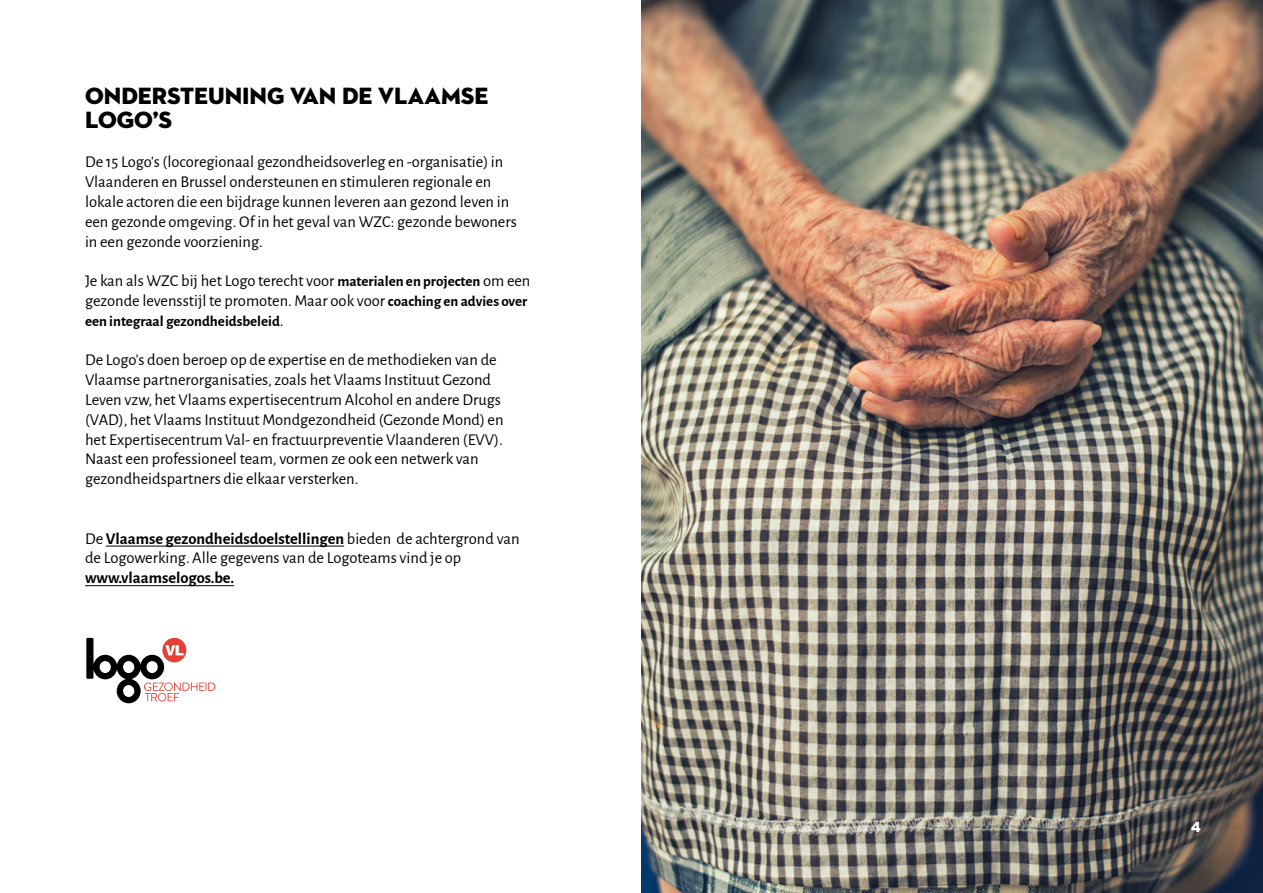
<style>
.page{position:relative;width:1263px;height:893px;background:#fff}
.page>*{position:absolute;margin:0;border:0;box-sizing:border-box;transform-origin:0 0}
.t1{font:24px/24px "Neutraface 2 Display Titling";color:#000}
.t2{font:16.5px/19.8px "Alegreya Sans";color:#000}
.t3{font:700 16.5px "Alegreya Sans";color:#000}
.t4{font:700 15px "Alegreya Sans";color:#000}
.t5{font:15px "Neutraface 2 Display Titling";color:#fff}
.s1{font-weight:700;font-size:15px}
.s2{font-weight:400;font-size:16.5px}
.s3{font-weight:700}
</style>
<div class="page">
<hr style="left:106px;top:546px;width:238px;height:1px;background:#000">
<hr style="left:85px;top:585px;width:149px;height:1px;background:#000">
<img style="left:641px;top:0;width:622px;height:893px">
<svg style="left:86px;top:638px;width:129px;height:65px"></svg>
<h1 class="t1" style="left:85px;top:84px;width:405px">ONDERSTEUNING VAN DE VLAAMSE<br>LOGO’S</h1>
<p class="t2" style="left:85px;top:151px;width:433px">De 15 Logo’s (locoregionaal gezondheidsoverleg en -organisatie) in Vlaanderen en Brussel ondersteunen en stimuleren regionale en lokale actoren die een bijdrage kunnen leveren aan gezond leven in een gezonde omgeving. Of in het geval van WZC: gezonde bewoners in een gezonde voorziening.</p>
<p class="t2" style="left:85px;top:270px;width:447px">Je kan als WZC bij het Logo terecht voor <span class="s1">materialen en projecten</span> om een gezonde levensstijl te promoten. Maar ook voor <span class="s1">coaching en advies over</span></p>
<p class="t4" style="left:85px;top:310px;width:200px">een integraal gezondheidsbeleid<span class="s2">.</span></p>
<p class="t2" style="left:85px;top:349px;width:420px">De Logo’s doen beroep op de expertise en de methodieken van de Vlaamse partnerorganisaties, zoals het Vlaams Instituut Gezond Leven vzw, het Vlaams expertisecentrum Alcohol en andere Drugs (VAD), het Vlaams Instituut Mondgezondheid (Gezonde Mond) en het Expertisecentrum Val- en fractuurpreventie Vlaanderen (EVV).<br>Naast een professioneel team, vormen ze ook een netwerk van gezondheidspartners die elkaar versterken.</p>
<p class="t2" style="left:85px;top:528px;width:436px">De <span class="s3">Vlaamse gezondheidsdoelstellingen</span> bieden de achtergrond van de Logowerking. Alle gegevens van de Logoteams vind je op</p>
<p class="t3" style="left:85px;top:566px;width:151px">www.vlaamselogos.be.</p>
<p class="t5" style="left:1191px;top:818px;width:11px">4</p>
</div>
